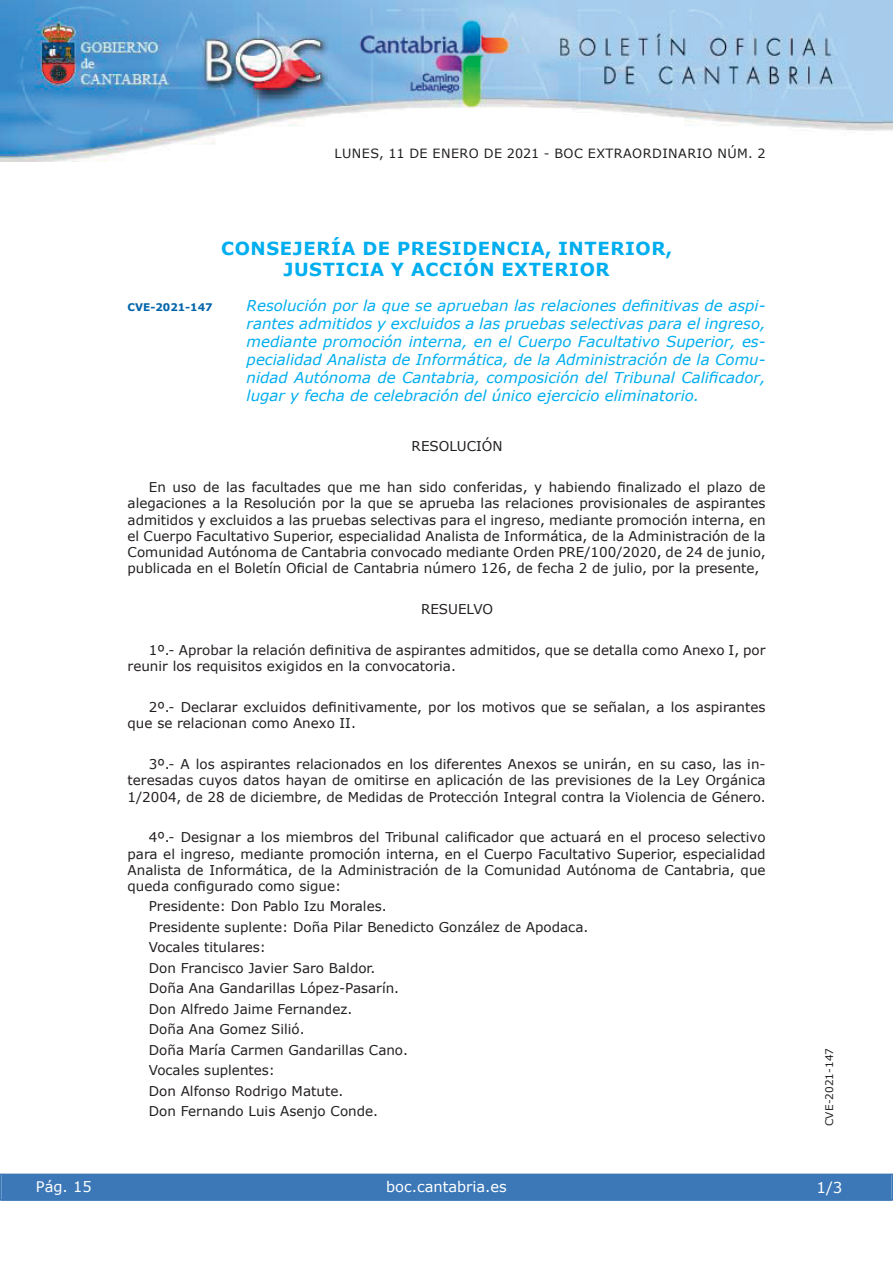
<style>
.page{position:relative;width:893px;height:1263px;background:#fff}
.page>*{position:absolute;margin:0;border:0;box-sizing:border-box;transform-origin:0 0}
.t1{font:700 18px/21px "Verdana";letter-spacing:.035em;color:#00aeef;text-align:center}
.t2{font:italic 15px/18px "Verdana";color:#00aeef;text-align:justify}
.t3{font:15px "Verdana";color:#fff}
.t4{font:14.55px "Verdana";color:#fff}
.t5{font:13.5px/16.2px "Verdana";color:#231f20;text-align:justify}
.t6{font:12.75px "Verdana";letter-spacing:.035em;color:#231f20}
.t7{font:10.5px "Verdana";color:#231f20}
.t8{font:700 10.5px "Verdana";color:#0064aa}
</style>
<div class="page">
<img style="left:0;top:0;width:893px;height:161px">
<div style="left:1px;top:1174px;width:890px;height:27px;background:#3c78b7"></div>
<div style="left:0;top:1174px;width:893px;height:27px;border:1px solid #3c78b7"></div>
<p class="t6" style="left:335px;top:145px;width:432px">LUNES, 11 DE ENERO DE 2021 - BOC EXTRAORDINARIO NÚM. 2</p>
<h1 class="t1" style="left:221px;top:237px;width:453px">CONSEJERÍA DE PRESIDENCIA, INTERIOR,<br>JUSTICIA Y ACCIÓN EXTERIOR</h1>
<p class="t8" style="left:128px;top:300px;width:87px">CVE-2021-147</p>
<p class="t2" style="left:247px;top:296px;width:520px">Resolución por la que se aprueban las relaciones definitivas de aspi&shy;rantes admitidos y excluidos a las pruebas selectivas para el ingreso, mediante promoción interna, en el Cuerpo Facultativo Superior, es&shy;pecialidad Analista de Informática, de la Administración de la Comu&shy;nidad Autónoma de Cantabria, composición del Tribunal Calificador, lugar y fecha de celebración del único ejercicio eliminatorio.</p>
<p class="t5" style="left:412px;top:438px;width:93px">RESOLUCIÓN</p>
<p class="t5" style="left:128px;top:479px;width:639px;text-indent:21px">En uso de las facultades que me han sido conferidas, y habiendo finalizado el plazo de alegaciones a la Resolución por la que se aprueba las relaciones provisionales de aspirantes admitidos y excluidos a las pruebas selectivas para el ingreso, mediante promoción interna, en el Cuerpo Facultativo Superior, especialidad Analista de Informática, de la Administración de la Comunidad Autónoma de Cantabria convocado mediante Orden PRE/100/2020, de 24 de junio, publicada en el Boletín Oficial de Cantabria número 126, de fecha 2 de julio, por la presente,</p>
<p class="t5" style="left:421px;top:601px;width:74px">RESUELVO</p>
<p class="t5" style="left:128px;top:641px;width:639px;text-indent:21px">1º.- Aprobar la relación definitiva de aspirantes admitidos, que se detalla como Anexo I, por reunir los requisitos exigidos en la convocatoria.</p>
<p class="t5" style="left:128px;top:699px;width:639px;text-indent:21px">2º.- Declarar excluidos definitivamente, por los motivos que se señalan, a los aspirantes que se relacionan como Anexo II.</p>
<p class="t5" style="left:128px;top:756px;width:639px;text-indent:21px">3º.- A los aspirantes relacionados en los diferentes Anexos se unirán, en su caso, las in&shy;teresadas cuyos datos hayan de omitirse en aplicación de las previsiones de la Ley Orgánica 1/2004, de 28 de diciembre, de Medidas de Protección Integral contra la Violencia de Género.</p>
<p class="t5" style="left:128px;top:829px;width:639px;text-indent:21px">4º.- Designar a los miembros del Tribunal calificador que actuará en el proceso selectivo para el ingreso, mediante promoción interna, en el Cuerpo Facultativo Superior, especialidad Analista de Informática, de la Administración de la Comunidad Autónoma de Cantabria, que queda configurado como sigue:</p>
<p class="t5" style="left:149px;top:896px;width:441px;line-height:20.4px;text-align:left">Presidente: Don Pablo Izu Morales.<br>Presidente suplente: Doña Pilar Benedicto González de Apodaca.<br>Vocales titulares:<br>Don Francisco Javier Saro Baldor.<br>Doña Ana Gandarillas López-Pasarín.<br>Don Alfredo Jaime Fernandez.<br>Doña Ana Gomez Silió.<br>Doña María Carmen Gandarillas Cano.<br>Vocales suplentes:<br>Don Alfonso Rodrigo Matute.<br>Don Fernando Luis Asenjo Conde.</p>
<p class="t4" style="left:36px;top:1177px;width:57px">Pág. 15</p>
<p class="t4" style="left:386px;top:1178px;width:122px">boc.cantabria.es</p>
<p class="t7" style="left:823px;top:1126px;width:80px;rotate:-90deg">CVE-2021-147</p>
<p class="t3" style="left:816px;top:1178px;width:27px">1/3</p>
</div>
